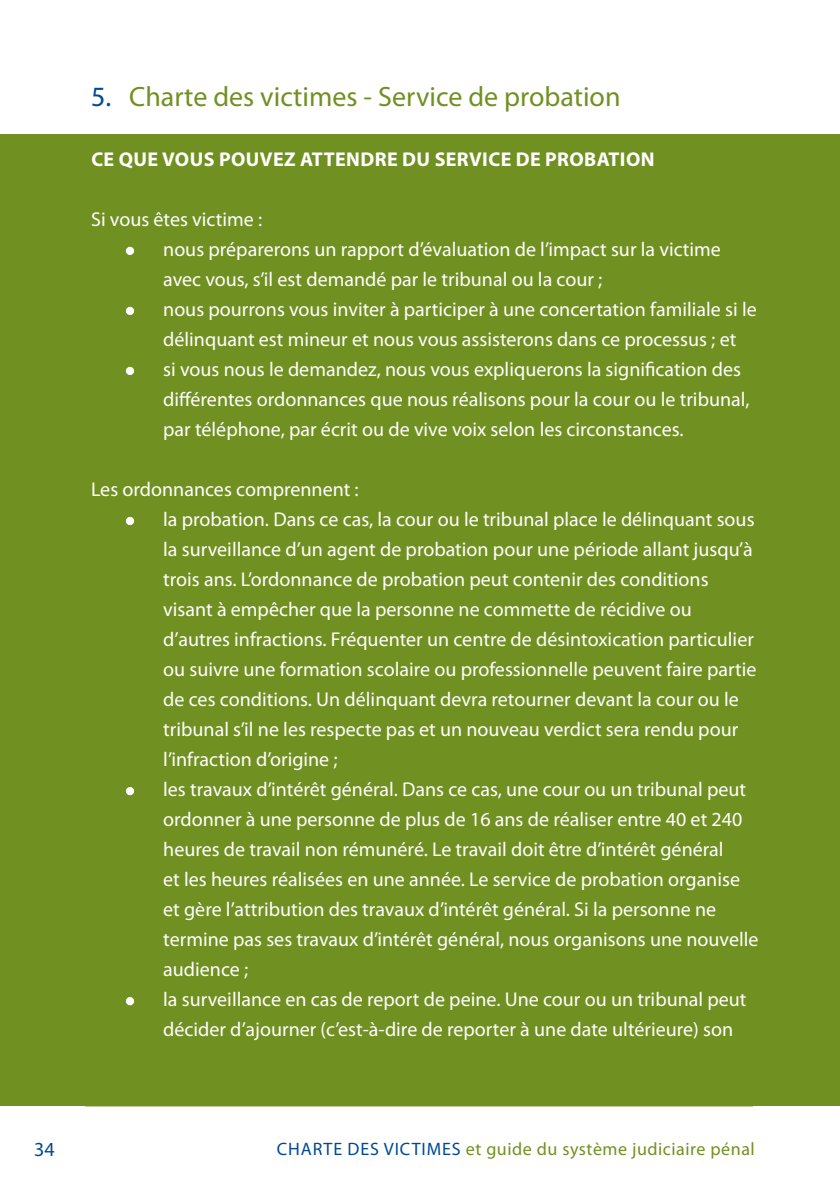
<style>
.page{position:relative;width:840px;height:1191px;background:#fff}
.page>*{position:absolute;margin:0;border:0;box-sizing:border-box;transform-origin:0 0}
.t1{font:28px "Myriad Pro";color:#719022}
.t2{font:20px/30px "Myriad Pro";color:#fff}
.t3{font:700 20px "Myriad Pro";letter-spacing:.02em;color:#fff}
.t4{font:20px "Myriad Pro";color:#004a93}
.t5{font:18px "Myriad Pro";letter-spacing:.05em;color:#719022}
.s1{color:#004a93}
</style>
<div class="page">
<div style="left:0;top:134px;width:839px;height:972px;background:#719022"></div>
<div style="left:126px;top:247px;width:8px;height:8px;border:4px solid #fff;border-radius:50%"></div>
<div style="left:126px;top:307px;width:8px;height:8px;border:4px solid #fff;border-radius:50%"></div>
<div style="left:126px;top:367px;width:8px;height:8px;border:4px solid #fff;border-radius:50%"></div>
<div style="left:126px;top:517px;width:8px;height:8px;border:4px solid #fff;border-radius:50%"></div>
<div style="left:126px;top:787px;width:8px;height:8px;border:4px solid #fff;border-radius:50%"></div>
<div style="left:126px;top:997px;width:8px;height:8px;border:4px solid #fff;border-radius:50%"></div>
<h1 class="t1" style="left:91px;top:79px;width:530px"><span class="s1">5.</span> Charte des victimes - Service de probation</h1>
<p class="t3" style="left:91px;top:146px;width:564px">CE QUE VOUS POUVEZ ATTENDRE DU SERVICE DE PROBATION</p>
<p class="t2" style="left:91px;top:204px;width:172px">Si vous êtes victime :</p>
<p class="t2" style="left:163px;top:234px;width:559px;text-indent:-36px">• nous préparerons un rapport d’évaluation de l’impact sur la victime avec vous, s’il est demandé par le tribunal ou la cour ;</p>
<p class="t2" style="left:163px;top:294px;width:594px;text-indent:-36px">• nous pourrons vous inviter à participer à une concertation familiale si le délinquant est mineur et nous vous assisterons dans ce processus ; et</p>
<p class="t2" style="left:163px;top:354px;width:587px;text-indent:-36px">• si vous nous le demandez, nous vous expliquerons la signification des différentes ordonnances que nous réalisons pour la cour ou le tribunal, par téléphone, par écrit ou de vive voix selon les circonstances.</p>
<p class="t2" style="left:91px;top:474px;width:269px">Les ordonnances comprennent :</p>
<p class="t2" style="left:163px;top:504px;width:594px;text-indent:-36px">• la probation. Dans ce cas, la cour ou le tribunal place le délinquant sous la surveillance d’un agent de probation pour une période allant jusqu’à trois ans. L’ordonnance de probation peut contenir des conditions visant à empêcher que la personne ne commette de récidive ou d’autres infractions. Fréquenter un centre de désintoxication particulier ou suivre une formation scolaire ou professionnelle peuvent faire partie de ces conditions. Un délinquant devra retourner devant la cour ou le tribunal s’il ne les respecte pas et un nouveau verdict sera rendu pour l’infraction d’origine ;</p>
<p class="t2" style="left:163px;top:774px;width:596px;text-indent:-36px">• les travaux d’intérêt général. Dans ce cas, une cour ou un tribunal peut ordonner à une personne de plus de 16 ans de réaliser entre 40 et 240 heures de travail non rémunéré. Le travail doit être d’intérêt général<br>et les heures réalisées en une année. Le service de probation organise et gère l’attribution des travaux d’intérêt général. Si la personne ne termine pas ses travaux d’intérêt général, nous organisons une nouvelle audience ;</p>
<p class="t2" style="left:163px;top:984px;width:584px;text-indent:-36px">• la surveillance en cas de report de peine. Une cour ou un tribunal peut décider d’ajourner (c’est-à-dire de reporter à une date ultérieure) son</p>
<p class="t4" style="left:34px;top:1136px;width:22px">34</p>
<p class="t5" style="left:277px;top:1138px;width:479px"><span class="s1">Charte des victimes</span> et guide du système judiciaire pénal</p>
</div>
